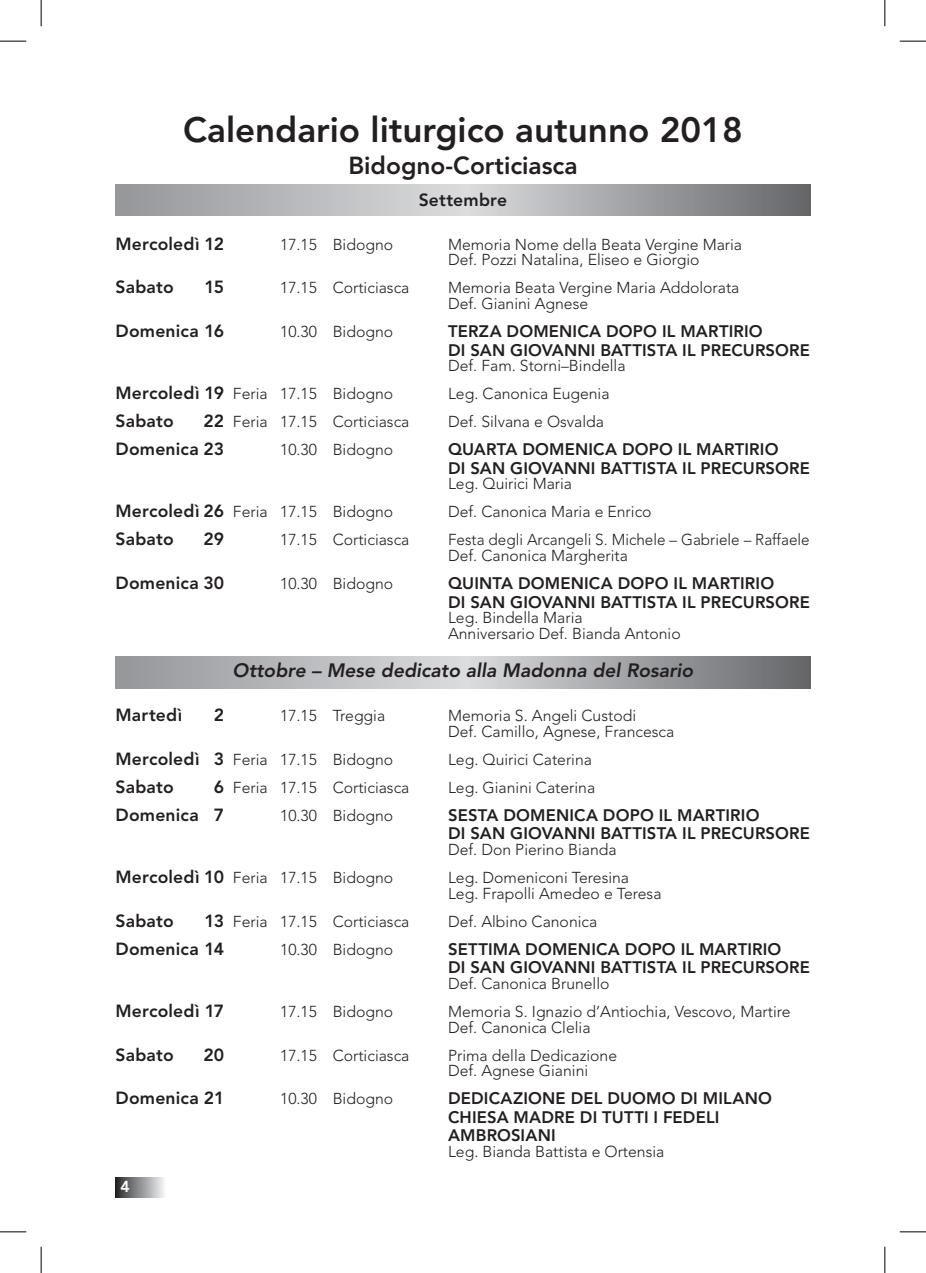
<style>
.page{position:relative;width:926px;height:1273px;background:#fff}
.page>*{position:absolute;margin:0;border:0;box-sizing:border-box;transform-origin:0 0}
.t1{font:800 35px "Avenir";color:#231f20}
.t2{font:800 24.5px "Avenir";color:#231f20}
.t3{font:italic 800 19.25px "Avenir";color:#231f20}
.t4{font:800 17.5px "Avenir";letter-spacing:.01em;color:#231f20}
.t5{font:800 16.62px/18.4px "Avenir";letter-spacing:.01em;color:#231f20}
.t6{font:300 15.75px/15.8px "Avenir";color:#231f20}
.t7{font:800 15.75px "Avenir";color:#fff}
.s1{font-weight:800;font-size:17.5px}
</style>
<div class="page">
<div style="left:116px;top:1177px;width:49px;height:20px;background:linear-gradient(to right,#2d2d30,#f5f6f9)"></div>
<svg style="left:116px;top:184px;width:694px;height:32px;background:#abacaf"></svg>
<svg style="left:116px;top:656px;width:694px;height:32px;background:#abacaf"></svg>
<svg style="left:0;top:41px;width:26px;height:1px"></svg>
<svg style="left:899px;top:41px;width:27px;height:1px"></svg>
<svg style="left:0;top:1231px;width:26px;height:1px"></svg>
<svg style="left:899px;top:1231px;width:27px;height:1px"></svg>
<svg style="left:41px;top:0;width:1px;height:26px"></svg>
<svg style="left:41px;top:1247px;width:1px;height:26px"></svg>
<svg style="left:884px;top:0;width:1px;height:26px"></svg>
<svg style="left:884px;top:1247px;width:1px;height:26px"></svg>
<h1 class="t1" style="left:183px;top:109px;width:561px">Calendario liturgico autunno 2018</h1>
<h2 class="t2" style="left:348px;top:151px;width:231px">Bidogno-Corticiasca</h2>
<p class="t4" style="left:418px;top:189px;width:90px">Settembre</p>
<p class="t4" style="left:116px;top:233px;width:110px">Mercoledì 12</p>
<p class="t6" style="left:280px;top:236px;width:114px">17.15 Bidogno</p>
<p class="t6" style="left:448px;top:236px;width:295px">Memoria Nome della Beata Vergine Maria<br>Def. Pozzi Natalina, Eliseo e Giorgio</p>
<p class="t4" style="left:116px;top:277px;width:60px">Sabato</p>
<p class="t4" style="left:204px;top:277px;width:21px">15</p>
<p class="t6" style="left:280px;top:280px;width:131px">17.15 Corticiasca</p>
<p class="t6" style="left:448px;top:280px;width:293px">Memoria Beata Vergine Maria Addolorata<br>Def. Gianini Agnese</p>
<p class="t4" style="left:116px;top:321px;width:110px">Domenica 16</p>
<p class="t6" style="left:280px;top:324px;width:114px">10.30 Bidogno</p>
<p class="t5" style="left:448px;top:322px;width:315px">TERZA DOMEN ICA DOPO IL MARTIRIO<br>DI SAN GIOVANN</p>
<p class="t5" style="left:591px;top:341px;width:220px">I BATTISTA IL PRECURSORE</p>
<p class="t6" style="left:448px;top:358px;width:179px">Def. Fam. Storni–Bindella</p>
<p class="t6" style="left:116px;top:386px;width:279px"><span class="s1">Mercoledì 19</span> Feria 17.15 Bidogno</p>
<p class="t6" style="left:448px;top:386px;width:163px">Leg. Canonica Eugenia</p>
<p class="t4" style="left:116px;top:411px;width:60px">Sabato</p>
<p class="t6" style="left:203px;top:414px;width:207px"><span class="s1">22</span> Feria 17.15 Corticiasca</p>
<p class="t6" style="left:448px;top:414px;width:157px">Def. Silvana e Osvalda</p>
<p class="t4" style="left:116px;top:439px;width:110px">Domenica 23</p>
<p class="t6" style="left:280px;top:442px;width:114px">10.30 Bidogno</p>
<p class="t5" style="left:448px;top:440px;width:330px">QUARTA DOMEN ICA DOPO IL MARTIRIO<br>DI SAN GIOVANN</p>
<p class="t5" style="left:591px;top:459px;width:220px">I BATTISTA IL PRECURSORE</p>
<p class="t6" style="left:448px;top:476px;width:125px">Leg. Quirici Maria</p>
<p class="t6" style="left:116px;top:504px;width:279px"><span class="s1">Mercoledì 26</span> Feria 17.15 Bidogno</p>
<p class="t6" style="left:448px;top:504px;width:205px">Def. Canonica Maria e Enrico</p>
<p class="t4" style="left:116px;top:529px;width:60px">Sabato</p>
<p class="t4" style="left:203px;top:529px;width:22px">29</p>
<p class="t6" style="left:280px;top:532px;width:131px">17.15 Corticiasca</p>
<p class="t6" style="left:448px;top:532px;width:363px">Festa degli Arcangeli S. Michele – Gabriele – Raffaele<br>Def. Canonica Margherita</p>
<p class="t4" style="left:116px;top:573px;width:110px">Domenica 30</p>
<p class="t6" style="left:280px;top:576px;width:114px">10.30 Bidogno</p>
<p class="t5" style="left:448px;top:574px;width:43px">QUINTA</p>
<p class="t5" style="left:448px;top:574px;width:326px;text-indent:70px">DOMEN ICA DOPO IL MARTIRIO<br>DI SAN GIOVANN</p>
<p class="t5" style="left:591px;top:593px;width:220px">I BATTISTA IL PRECURSORE</p>
<p class="t6" style="left:448px;top:610px;width:234px">Leg. Bindella Maria<br>Anniversario Def. Bianda Antonio</p>
<p class="t3" style="left:233px;top:659px;width:462px">Ottobre – Mese dedicato alla Madonna del Rosario</p>
<p class="t4" style="left:116px;top:705px;width:68px">Martedì</p>
<p class="t4" style="left:214px;top:705px;width:12px">2</p>
<p class="t6" style="left:280px;top:708px;width:107px">17.15 Treggia</p>
<p class="t6" style="left:448px;top:708px;width:228px">Memoria S. Angeli Custodi<br>Def. Camillo, Agnese, Francesca</p>
<p class="t6" style="left:116px;top:751px;width:279px"><span class="s1">Mercoledì 3</span> Feria 17.15 Bidogno</p>
<p class="t6" style="left:448px;top:751px;width:145px">Leg. Quirici Caterina</p>
<p class="t4" style="left:116px;top:776px;width:60px">Sabato</p>
<p class="t6" style="left:214px;top:779px;width:197px"><span class="s1">6</span> Feria 17.15 Corticiasca</p>
<p class="t6" style="left:448px;top:779px;width:149px">Leg. Gianini Caterina</p>
<p class="t4" style="left:116px;top:804px;width:110px">Domenica 7</p>
<p class="t6" style="left:280px;top:807px;width:114px">10.30 Bidogno</p>
<p class="t5" style="left:448px;top:806px;width:311px">SESTA DOMEN ICA DOPO IL MARTIRIO<br>DI SAN GIOVANN</p>
<p class="t5" style="left:591px;top:824px;width:220px">I BATTISTA IL PRECURSORE</p>
<p class="t6" style="left:448px;top:842px;width:170px">Def. Don Pierino Bianda</p>
<p class="t6" style="left:116px;top:870px;width:279px"><span class="s1">Mercoledì 10</span> Feria 17.15 Bidogno</p>
<p class="t6" style="left:448px;top:870px;width:215px">Leg. Domeniconi Teresina<br>Leg. Frapolli Amedeo e Teresa</p>
<p class="t4" style="left:116px;top:910px;width:60px">Sabato</p>
<p class="t6" style="left:205px;top:913px;width:206px"><span class="s1">13</span> Feria 17.15 Corticiasca</p>
<p class="t6" style="left:448px;top:913px;width:151px">Def. Albino Canonica</p>
<p class="t4" style="left:116px;top:938px;width:110px">Domenica 14</p>
<p class="t6" style="left:280px;top:941px;width:114px">10.30 Bidogno</p>
<p class="t5" style="left:448px;top:940px;width:333px">SETTIMA DOMEN ICA DOPO IL MARTIRIO<br>DI SAN GIOVANN</p>
<p class="t5" style="left:591px;top:958px;width:220px">I BATTISTA IL PRECURSORE</p>
<p class="t6" style="left:448px;top:975px;width:163px">Def. Canonica Brunello</p>
<p class="t4" style="left:116px;top:1000px;width:110px">Mercoledì 17</p>
<p class="t6" style="left:280px;top:1003px;width:114px">17.15 Bidogno</p>
<p class="t6" style="left:448px;top:1003px;width:344px">Memoria S. Ignazio d’Antiochia, Vescovo, Martire<br>Def. Canonica Clelia</p>
<p class="t4" style="left:116px;top:1044px;width:60px">Sabato</p>
<p class="t4" style="left:203px;top:1044px;width:22px">20</p>
<p class="t6" style="left:280px;top:1047px;width:131px">17.15 Corticiasca</p>
<p class="t6" style="left:448px;top:1047px;width:170px">Prima della Dedicazione<br>Def. Agnese Gianini</p>
<p class="t4" style="left:116px;top:1088px;width:110px">Domenica 21</p>
<p class="t6" style="left:280px;top:1091px;width:114px">10.30 Bidogno</p>
<p class="t5" style="left:448px;top:1089px;width:299px">DEDICAZION E DEL DUOMO DI MILANO<br>CHIESA MADRE DI TUTT</p>
<p class="t5" style="left:644px;top:1108px;width:77px">I I FEDELI</p>
<p class="t7" style="left:121px;top:1177px;width:11px">4</p>
<p class="t5" style="left:460px;top:1126px;width:97px">MBROSIAN I</p>
<p class="t6" style="left:448px;top:1143px;width:218px">Leg. Bianda Battista e Ortensia</p>
</div>
